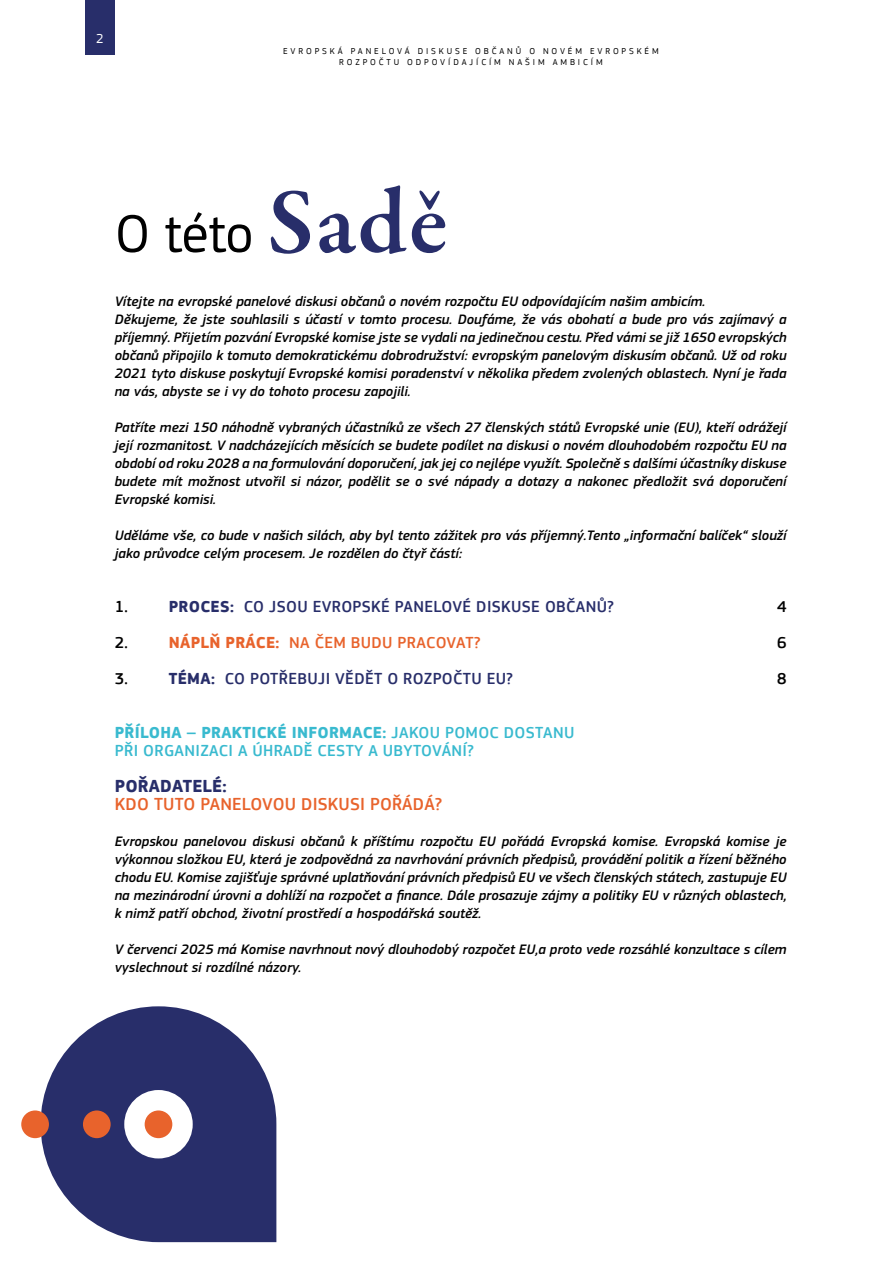
<style>
.page{position:relative;width:893px;height:1263px;background:#fff}
.page>*{position:absolute;margin:0;border:0;box-sizing:border-box;transform-origin:0 0}
.t1{font:55.5px "EC Square Sans Pro";color:#000}
.t2{font:500 18px "EC Square Sans Pro";letter-spacing:.01em;color:#e8632c}
.t3{font:700 18px "EC Square Sans Pro";letter-spacing:.01em;color:#282e6a}
.t4{font:500 16.5px/18px "EC Square Sans Pro";letter-spacing:.02em;color:#39bacf}
.t5{font:500 16.5px "EC Square Sans Pro";letter-spacing:.02em;color:#282e6a}
.t6{font:500 16.5px "EC Square Sans Pro";letter-spacing:.02em;color:#e8632c}
.t7{font:500 16.5px "EC Square Sans Pro";color:#000}
.t8{font:italic 500 14.25px/18px "EC Square Sans Pro";color:#000}
.t9{font:13.5px "EC Square Sans Pro";color:#fff}
.t10{font:9px/10.8px "EC Square Sans Pro";letter-spacing:.32em;color:#000;text-align:center}
.s1{font-family:"Garamond Premr Pro";font-weight:600;font-size:94.5px;color:#282e6a}
.s2{font-weight:700}
</style>
<div class="page">
<div style="left:85px;top:0;width:30px;height:54px;background:#282e6a"></div>
<svg style="left:41px;top:1006px;width:235px;height:236px;fill:#282e6a"></svg>
<div style="left:21px;top:1110px;width:28px;height:28px;background:#e8632c;border-radius:50%"></div>
<div style="left:83px;top:1110px;width:28px;height:28px;background:#e8632c;border-radius:50%"></div>
<p class="t9" style="left:96px;top:30px;width:9px">2</p>
<p class="t10" style="left:283px;top:46px;width:377px">EVROPSKÁ PANELOVÁ DISKUSE OBČANŮ O NOVÉM EVROPSKÉM<br>ROZPOČTU ODPOVÍDAJÍCÍM NAŠIM AMBICÍM</p>
<h1 class="t1" style="left:115px;top:201px;width:335px">O této <span class="s1">Sadě</span></h1>
<p class="t8" style="left:115px;top:293px;width:673px">Vítejte na evropské panelové diskusi občanů o novém rozpočtu EU odpovídajícím našim ambicím.<br>Děkujeme, že jste souhlasili s účastí v tomto procesu. Doufáme, že vás obohatí a bude pro vás zajímavý a příjemný. Přijetím pozvání Evropské komise jste se vydali na jedinečnou cestu. Před vámi se již 1650 evropských občanů připojilo k tomuto demokratickému dobrodružství: evropským panelovým diskusím občanů. Už od roku 2021 tyto diskuse poskytují Evropské komisi poradenství v několika předem zvolených oblastech. Nyní je řada na vás, abyste se i vy do tohoto procesu zapojili.</p>
<p class="t8" style="left:115px;top:419px;width:673px;text-align:justify">Patříte mezi 150 náhodně vybraných účastníků ze všech 27 členských států Evropské unie (EU), kteří odrážejí její rozmanitost. V nadcházejících měsících se budete podílet na diskusi o novém dlouhodobém rozpočtu EU na období od roku 2028 a na formulování doporučení, jak jej co nejlépe využít. Společně s dalšími účastníky diskuse budete mít možnost utvořil si názor, podělit se o své nápady a dotazy a nakonec předložit svá doporučení Evropské komisi.</p>
<p class="t8" style="left:115px;top:527px;width:673px">Uděláme vše, co bude v našich silách, aby byl tento zážitek pro vás příjemný.Tento „informační balíček“ slouží jako průvodce celým procesem. Je rozdělen do čtyř částí:</p>
<p class="t7" style="left:115px;top:597px;width:15px">1.</p>
<p class="t5" style="left:169px;top:597px;width:446px"><span class="s2">PROCES:</span> CO JSOU EVROPSKÉ PANELOVÉ DISKUSE OBČANŮ?</p>
<p class="t7" style="left:777px;top:597px;width:11px">4</p>
<p class="t7" style="left:115px;top:633px;width:15px">2.</p>
<p class="t6" style="left:169px;top:633px;width:313px"><span class="s2">NÁPLŇ PRÁCE:</span> NA ČEM BUDU PRACOVAT?</p>
<p class="t7" style="left:777px;top:633px;width:11px">6</p>
<p class="t7" style="left:115px;top:669px;width:15px">3.</p>
<p class="t5" style="left:169px;top:669px;width:345px"><span class="s2">TÉMA:</span> CO POTŘEBUJI VĚDĚT O ROZPOČTU EU?</p>
<p class="t7" style="left:777px;top:669px;width:11px">8</p>
<p class="t4" style="left:115px;top:724px;width:461px"><span class="s2">PŘÍLOHA – PRAKTICKÉ INFORMACE:</span> JAKOU POMOC DOSTANU<br>PŘI ORGANIZACI A ÚHRADĚ CESTY A UBYTOVÁNÍ?</p>
<p class="t3" style="left:115px;top:775px;width:113px">POŘADATELÉ:</p>
<p class="t2" style="left:115px;top:794px;width:329px">KDO TUTO PANELOVOU DISKUSI POŘÁDÁ?</p>
<p class="t8" style="left:115px;top:833px;width:673px;text-align:justify">Evropskou panelovou diskusi občanů k příštímu rozpočtu EU pořádá Evropská komise. Evropská komise je výkonnou složkou EU, která je zodpovědná za navrhování právních předpisů, provádění politik a řízení běžného chodu EU. Komise zajišťuje správné uplatňování právních předpisů EU ve všech členských státech, zastupuje EU na mezinárodní úrovni a dohlíží na rozpočet a finance. Dále prosazuje zájmy a politiky EU v různých oblastech, k nimž patří obchod, životní prostředí a hospodářská soutěž.</p>
<p class="t8" style="left:115px;top:941px;width:673px">V červenci 2025 má Komise navrhnout nový dlouhodobý rozpočet EU,a proto vede rozsáhlé konzultace s cílem vyslechnout si rozdílné názory.</p>
</div>
